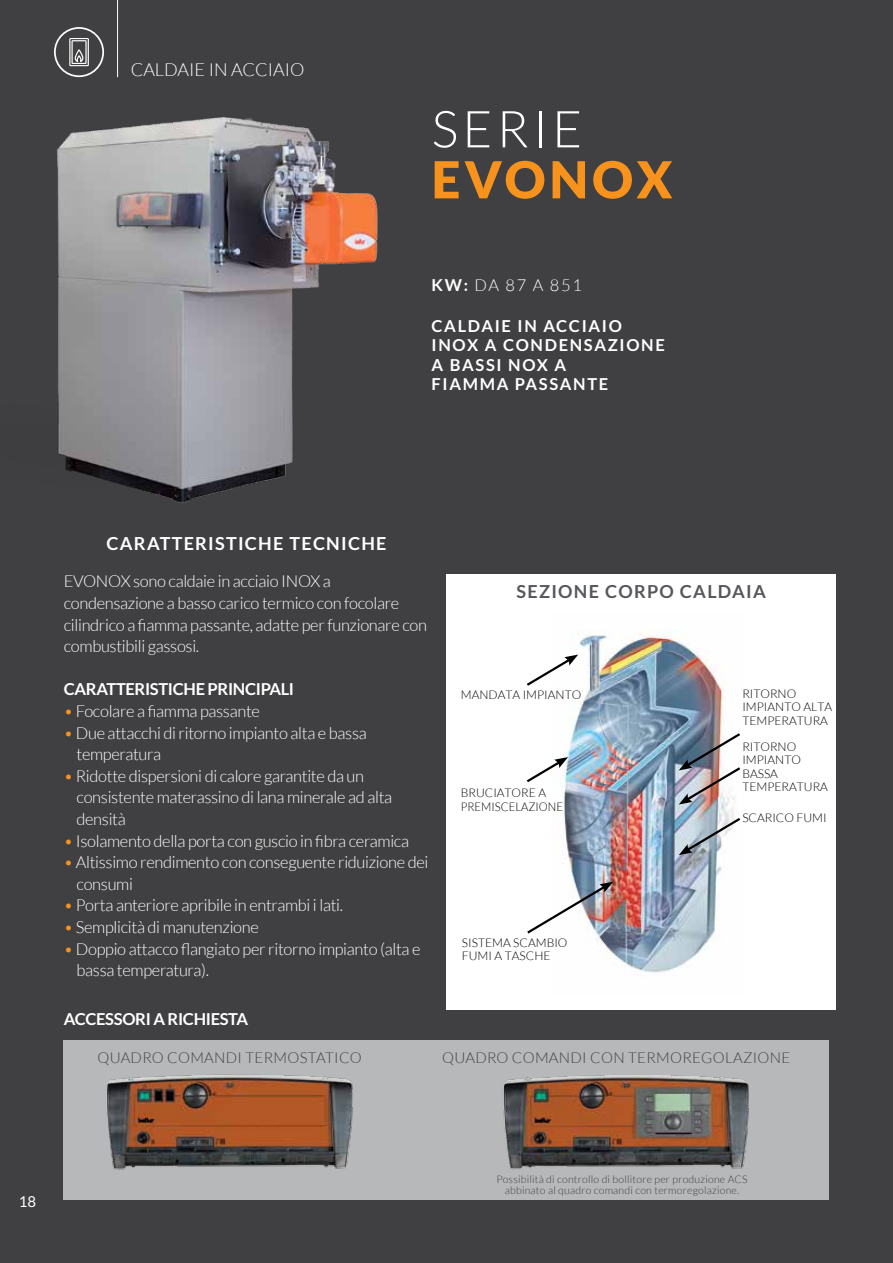
<style>
.page{position:relative;width:893px;height:1263px;background:#404042}
.page>*{position:absolute;margin:0;border:0;box-sizing:border-box;transform-origin:0 0}
.t1{font:900 51px "Lato";letter-spacing:.08em;color:#f7931d}
.t2{font:300 51px "Lato";letter-spacing:.08em;color:#fff}
.t3{font:700 18px "Lato";letter-spacing:.07em;color:#fff}
.t4{font:700 18px "Lato";letter-spacing:.07em;color:#57585b}
.t5{font:300 18px "Lato";color:#fff}
.t6{font:300 16.5px/21.6px "Lato";letter-spacing:-.02em;color:#fff}
.t7{font:700 16.5px/19.5px "Lato";letter-spacing:.085em;color:#fff}
.t8{font:700 16.5px "Lato";letter-spacing:-.02em;color:#fff}
.t9{font:300 15px "Lato";letter-spacing:.02em;color:#404042}
.t10{font:15px "Lato";color:#fff}
.t11{font:300 12px/13.5px "Lato";color:#000}
.t12{font:300 10.5px/10.5px "Lato";letter-spacing:.02em;color:#404042;text-align:center}
.s1{font-weight:700}
.s2{color:#f7931d}
</style>
<div class="page">
<hr style="left:117px;top:0;width:1px;height:77px;background:#fff">
<img style="left:57px;top:117px;width:321px;height:386px">
<svg style="left:54px;top:27px;width:50px;height:50px"></svg>
<div style="left:446px;top:574px;width:390px;height:435px;background:#fff"></div>
<img style="left:561px;top:631px;width:173px;height:342px">
<svg style="left:679px;top:816px;width:62px;height:39px"></svg>
<img style="left:679px;top:731px;width:62px;height:73px">
<svg style="left:527px;top:654px;width:51px;height:34px"></svg>
<svg style="left:527px;top:757px;width:41px;height:27px"></svg>
<img style="left:527px;top:882px;width:86px;height:54px">
<div style="left:64px;top:1041px;width:765px;height:159px;background:#b6b8ba"></div>
<img style="left:107px;top:1074px;width:246px;height:96px">
<img style="left:503px;top:1075px;width:246px;height:94px">
<p class="t5" style="left:131px;top:60px;width:175px">CALDAIE IN ACCIAIO</p>
<h1 class="t2" style="left:432px;top:102px;width:152px">SERIE</h1>
<h1 class="t1" style="left:432px;top:150px;width:242px">EVONOX</h1>
<p class="t6" style="left:432px;top:274px;width:152px"><span class="s1">KW:</span> DA 87 A 851</p>
<p class="t7" style="left:432px;top:316px;width:235px">CALDAIE IN ACCIAIO<br>INOX A CONDENSAZIONE<br>A BASSI NOX A<br>FIAMMA PASSANTE</p>
<p class="t3" style="left:107px;top:534px;width:281px">CARATTERISTICHE TECNICHE</p>
<p class="t6" style="left:64px;top:571px;width:365px">EVONOX sono caldaie in acciaio INOX a condensazione a basso carico termico con focolare cilindrico a fiamma passante, adatte per funzionare con combustibili gassosi.</p>
<p class="t8" style="left:64px;top:680px;width:232px">CARATTERISTICHE PRINCIPALI</p>
<p class="t6" style="left:64px;top:700px;width:198px"><span class="s2">•</span> Focolare a fiamma passante</p>
<p class="t6" style="left:77px;top:722px;width:292px;text-indent:-13px"><span class="s2">•</span> Due attacchi di ritorno impianto alta e bassa temperatura</p>
<p class="t6" style="left:77px;top:765px;width:317px;text-indent:-13px"><span class="s2">•</span> Ridotte dispersioni di calore garantite da un consistente materassino di lana minerale ad alta densità</p>
<p class="t6" style="left:64px;top:830px;width:347px"><span class="s2">•</span> Isolamento della porta con guscio in fibra ceramica</p>
<p class="t6" style="left:77px;top:851px;width:353px;text-indent:-13px"><span class="s2">•</span> Altissimo rendimento con conseguente riduizione dei consumi</p>
<p class="t6" style="left:64px;top:895px;width:281px"><span class="s2">•</span> Porta anteriore apribile in entrambi i lati.</p>
<p class="t6" style="left:64px;top:916px;width:197px"><span class="s2">•</span> Semplicità di manutenzione</p>
<p class="t6" style="left:77px;top:938px;width:346px;text-indent:-13px"><span class="s2">•</span> Doppio attacco flangiato per ritorno impianto (alta e bassa temperatura).</p>
<p class="t4" style="left:516px;top:581px;width:251px">SEZIONE CORPO CALDAIA</p>
<p class="t11" style="left:461px;top:688px;width:122px">MANDATA IMPIANTO</p>
<p class="t11" style="left:461px;top:786px;width:104px">BRUCIATORE A<br>PREMISCELAZIONE</p>
<p class="t11" style="left:462px;top:935px;width:107px">SISTEMA SCAMBIO<br>FUMI A TASCHE</p>
<p class="t11" style="left:742px;top:687px;width:91px">RITORNO<br>IMPIANTO ALTA<br>TEMPERATURA</p>
<p class="t11" style="left:742px;top:740px;width:87px">RITORNO<br>IMPIANTO<br>BASSA<br>TEMPERATURA</p>
<p class="t11" style="left:742px;top:811px;width:86px">SCARICO FUMI</p>
<p class="t8" style="left:64px;top:1010px;width:186px">ACCESSORI A RICHIESTA</p>
<p class="t9" style="left:98px;top:1050px;width:266px">QUADRO COMANDI TERMOSTATICO</p>
<p class="t9" style="left:442px;top:1050px;width:350px">QUADRO COMANDI CON TERMOREGOLAZIONE</p>
<p class="t10" style="left:19px;top:1193px;width:19px">18</p>
<p class="t12" style="left:496px;top:1174px;width:253px">Possibilità di controllo di bollitore per produzione ACS abbinato al quadro comandi con termoregolazione.</p>
</div>
